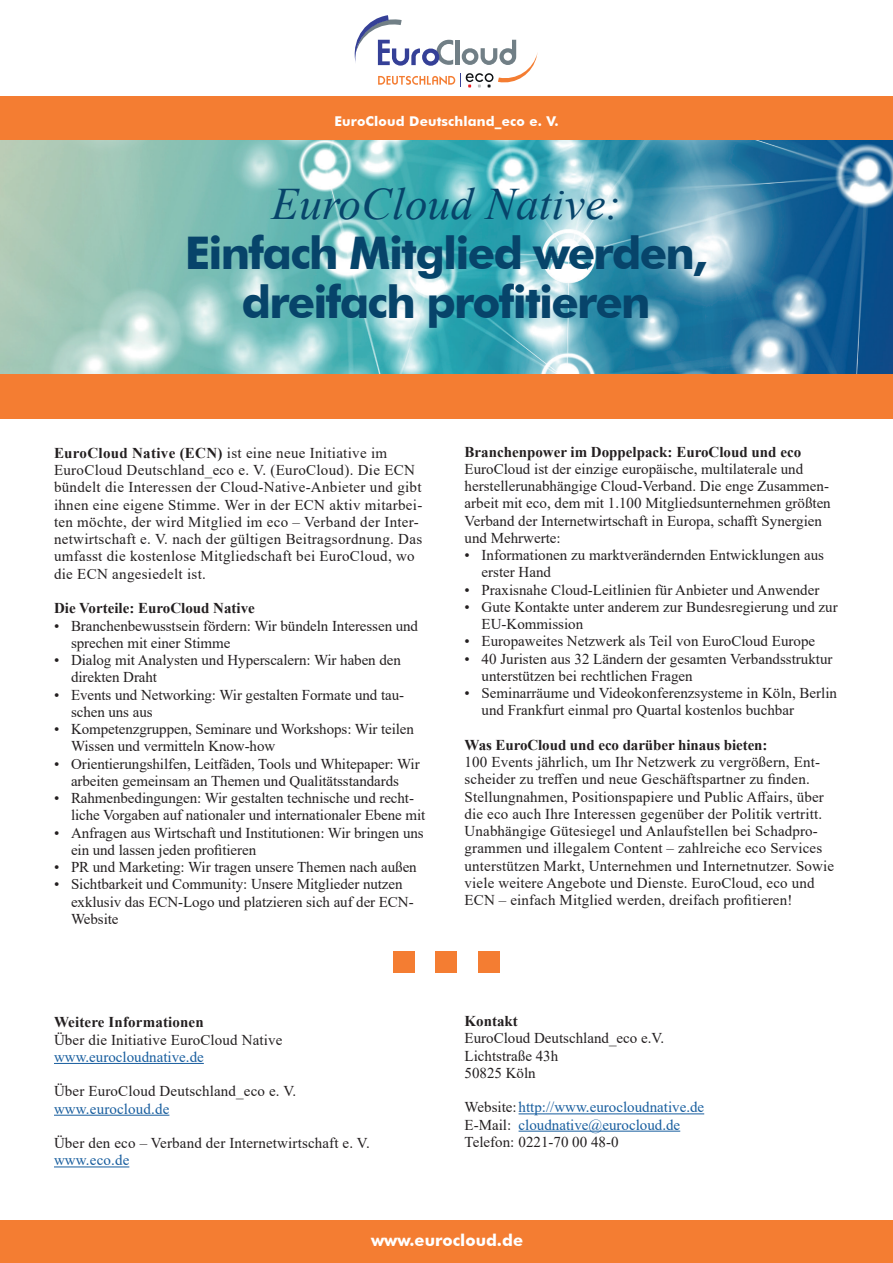
<style>
.page{position:relative;width:893px;height:1263px;background:#fff}
.page>*{position:absolute;margin:0;border:0;box-sizing:border-box;transform-origin:0 0}
.t1{font:700 45px/49.5px "Futura BT";letter-spacing:-.04em;color:#07446a;text-align:center}
.t2{font:italic 45px "Times New Roman";letter-spacing:.01em;color:#07446a}
.t3{font:700 16.5px "Futura BT";color:#fff}
.t4{font:15px/17.2px "Times New Roman";color:#231f20}
.t5{font:15px/17.2px "Times New Roman";letter-spacing:.02em;color:#231f20}
.t6{font:15px/17.2px "Times New Roman";color:#175d9e}
.t7{font:700 15px "Times New Roman";color:#231f20}
.t8{font:700 13.5px "Futura BT";letter-spacing:.01em;color:#fff}
.s1{font-weight:700}
.s2{color:#231f20}
</style>
<div class="page">
<img style="left:0;top:140px;width:893px;height:234px">
<div style="left:0;top:1220px;width:893px;height:43px;background:#f47d32"></div>
<hr style="left:54px;top:1063px;width:150px;height:1px;background:#175d9e">
<hr style="left:54px;top:1115px;width:115px;height:1px;background:#175d9e">
<hr style="left:54px;top:1166px;width:75px;height:1px;background:#175d9e">
<hr style="left:519px;top:1113px;width:185px;height:1px;background:#175d9e">
<hr style="left:519px;top:1131px;width:161px;height:1px;background:#175d9e">
<svg style="left:354px;top:15px;width:184px;height:73px"></svg>
<div style="left:0;top:96px;width:893px;height:44px;background:#f47d32"></div>
<div style="left:0;top:374px;width:893px;height:45px;background:#f47d32"></div>
<div style="left:393px;top:951px;width:21px;height:21px;background:#f47d32"></div>
<div style="left:436px;top:951px;width:21px;height:21px;background:#f47d32"></div>
<div style="left:479px;top:951px;width:21px;height:21px;background:#f47d32"></div>
<p class="t8" style="left:334px;top:112px;width:226px">EuroCloud Deutschland_eco e. V.</p>
<h1 class="t2" style="left:271px;top:173px;width:351px">EuroCloud Native:</h1>
<h1 class="t1" style="left:185px;top:228px;width:524px">Einfach Mitglied werden, dreifach profitieren</h1>
<p class="t5" style="left:54px;top:444px;width:370px"><span class="s1">EuroCloud Native (ECN)</span> ist eine neue Initiative im EuroCloud Deutschland_eco e. V. (EuroCloud). Die ECN bündelt die Interessen der Cloud-Native-Anbieter und gibt ihnen eine eigene Stimme. Wer in der ECN aktiv mitarbei&shy;ten möchte, der wird Mitglied im eco – Verband der Inter&shy;netwirtschaft e. V. nach der gültigen Beitragsordnung. Das umfasst die kostenlose Mitgliedschaft bei EuroCloud, wo die ECN angesiedelt ist.</p>
<p class="t7" style="left:54px;top:597px;width:202px">Die Vorteile: EuroCloud Native</p>
<p class="t4" style="left:71px;top:616px;width:349px;text-indent:-17px">• Branchenbewusstsein fördern: Wir bündeln Interessen und sprechen mit einer Stimme</p>
<p class="t4" style="left:71px;top:651px;width:331px;text-indent:-17px">• Dialog mit Analysten und Hyperscalern: Wir haben den direkten Draht</p>
<p class="t4" style="left:71px;top:685px;width:335px;text-indent:-17px">• Events und Networking: Wir gestalten Formate und tau&shy;schen uns aus</p>
<p class="t4" style="left:71px;top:720px;width:344px;text-indent:-17px">• Kompetenzgruppen, Seminare und Workshops: Wir teilen<br>Wissen und vermitteln Know-how</p>
<p class="t4" style="left:54px;top:754px;width:367px;text-align:center">• Orientierungshilfen, Leitfäden, Tools und Whitepaper: Wir arbeiten gemeinsam an Themen und Qualitätsstandards</p>
<p class="t4" style="left:71px;top:789px;width:356px;text-indent:-17px">• Rahmenbedingungen: Wir gestalten technische und recht&shy;liche Vorgaben auf nationaler und internationaler Ebene mit</p>
<p class="t4" style="left:71px;top:823px;width:354px;text-indent:-17px">• Anfragen aus Wirtschaft und Institutionen: Wir bringen uns ein und lassen jeden profitieren</p>
<p class="t4" style="left:54px;top:858px;width:364px">• PR und Marketing: Wir tragen unsere Themen nach außen</p>
<p class="t4" style="left:71px;top:875px;width:344px;text-indent:-17px">• Sichtbarkeit und Community: Unsere Mitglieder nutzen exklusiv das ECN-Logo und platzieren sich auf der ECN-<br>Website</p>
<p class="t7" style="left:54px;top:1011px;width:151px">Weitere Informationen</p>
<p class="t4" style="left:54px;top:1030px;width:230px">Über die Initiative EuroCloud Native</p>
<p class="t6" style="left:54px;top:1048px;width:151px">www.eurocloudnative.de</p>
<p class="t4" style="left:54px;top:1082px;width:244px">Über EuroCloud Deutschland_eco e. V.</p>
<p class="t6" style="left:54px;top:1099px;width:117px">www.eurocloud.de</p>
<p class="t4" style="left:54px;top:1134px;width:317px">Über den eco – Verband der Internetwirtschaft e. V.</p>
<p class="t6" style="left:54px;top:1151px;width:77px">www.eco.de</p>
<p class="t7" style="left:465px;top:441px;width:338px">Branchenpower im Doppelpack: EuroCloud und eco</p>
<p class="t4" style="left:465px;top:460px;width:368px">EuroCloud ist der einzige europäische, multilaterale und herstellerunabhängige Cloud-Verband. Die enge Zusammen&shy;arbeit mit eco, dem mit 1.100 Mitgliedsunternehmen größten Verband der Internetwirtschaft in Europa, schafft Synergien und Mehrwerte:</p>
<p class="t4" style="left:482px;top:546px;width:344px;text-indent:-17px">• Informationen zu marktverändernden Entwicklungen aus erster Hand</p>
<p class="t4" style="left:465px;top:580px;width:356px">• Praxisnahe Cloud-Leitlinien für Anbieter und Anwender</p>
<p class="t4" style="left:482px;top:598px;width:358px;text-indent:-17px">• Gute Kontakte unter anderem zur Bundesregierung und zur<br>EU-Kommission</p>
<p class="t4" style="left:465px;top:632px;width:352px">• Europaweites Netzwerk als Teil von EuroCloud Europe</p>
<p class="t4" style="left:482px;top:649px;width:352px;text-indent:-17px">• 40 Juristen aus 32 Ländern der gesamten Verbandsstruktur unterstützen bei rechtlichen Fragen</p>
<p class="t4" style="left:482px;top:684px;width:357px;text-indent:-17px">• Seminarräume und Videokonferenzsysteme in Köln, Berlin und Frankfurt einmal pro Quartal kostenlos buchbar</p>
<p class="t7" style="left:465px;top:734px;width:304px">Was EuroCloud und eco darüber hinaus bieten:</p>
<p class="t4" style="left:465px;top:753px;width:371px">100 Events jährlich, um Ihr Netzwerk zu vergrößern, Ent&shy;scheider zu treffen und neue Geschäftspartner zu finden.<br>Stellungnahmen, Positionspapiere und Public Affairs, über die eco auch Ihre Interessen gegenüber der Politik vertritt.<br>Unabhängige Gütesiegel und Anlaufstellen bei Schadpro&shy;grammen und illegalem Content – zahlreiche eco Services unterstützen Markt, Unternehmen und Internetnutzer. Sowie viele weitere Angebote und Dienste. EuroCloud, eco und ECN – einfach Mitglied werden, dreifach profitieren!</p>
<p class="t7" style="left:465px;top:1010px;width:55px">Kontakt</p>
<p class="t4" style="left:465px;top:1029px;width:201px">EuroCloud Deutschland_eco e.V.<br>Lichtstraße 43h<br>50825 Köln</p>
<p class="t6" style="left:465px;top:1098px;width:241px"><span class="s2">Website:</span> http://www.eurocloudnative.de<br><span class="s2">E-Mail:</span> cloudnative@eurocloud.de<br><span class="s2">Telefon: 0221-70 00 48-0</span></p>
<p class="t3" style="left:371px;top:1230px;width:154px">www.eurocloud.de</p>
</div>
